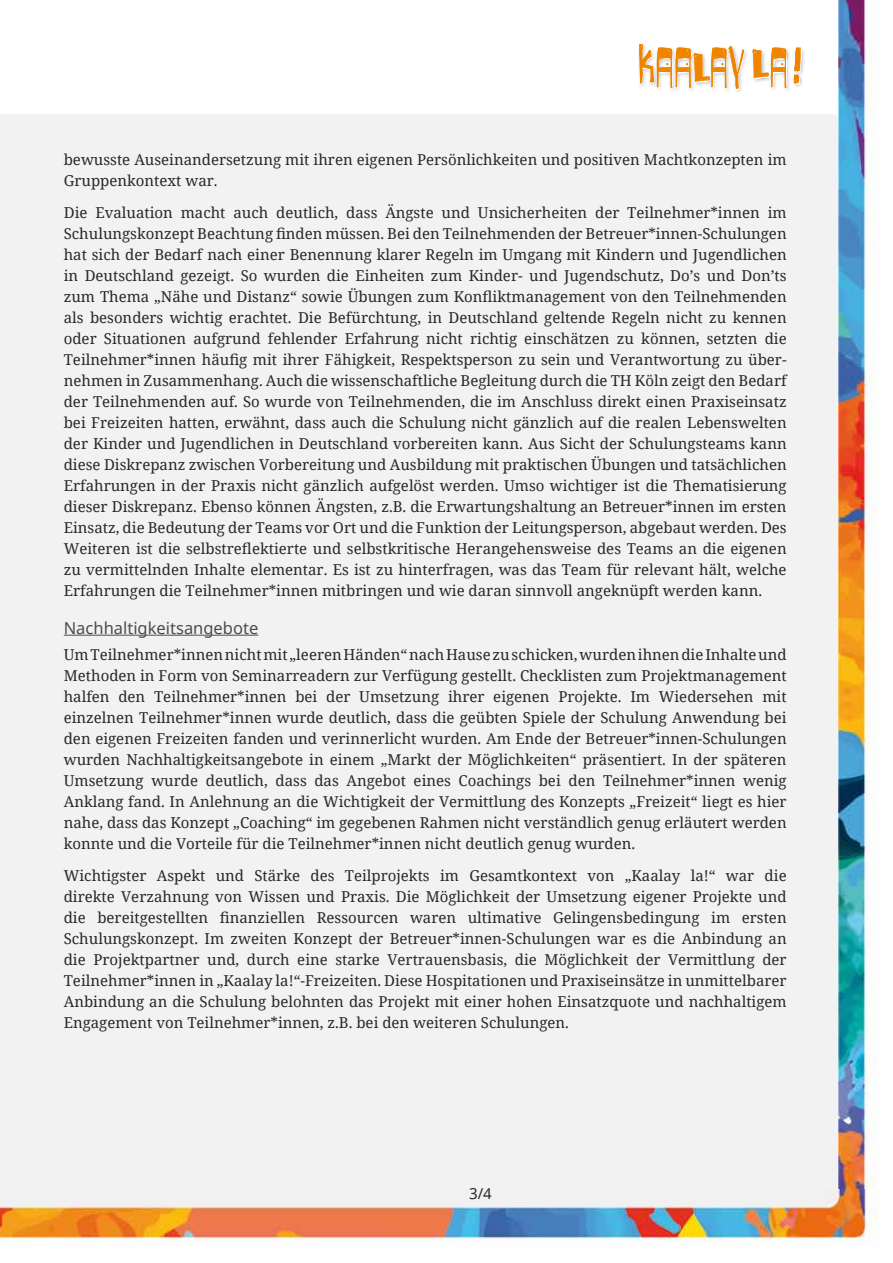
<style>
.page{position:relative;width:893px;height:1263px;background:#fff}
.page>*{position:absolute;margin:0;border:0;box-sizing:border-box;transform-origin:0 0}
.t1{font:16.5px "Noto Sans";color:#4b4b4d}
.t2{font:15px/21px "Noto Serif";color:#282829;text-align:justify}
.t3{font:15px "Noto Sans";color:#282829}
</style>
<div class="page">
<div style="left:0;top:114px;width:839px;height:1075px;background:#f2f2f2"></div>
<img style="left:839px;top:0;width:38px;height:1189px">
<img style="left:0;top:1189px;width:878px;height:53px">
<img style="left:671px;top:49px;width:133px;height:43px">
<img style="left:658px;top:47px;width:144px;height:43px">
<svg style="left:794px;top:48px;width:7px;height:36px"></svg>
<svg style="left:639px;top:44px;width:105px;height:45px"></svg>
<svg style="left:752px;top:47px;width:35px;height:41px"></svg>
<hr style="left:64px;top:635px;width:194px;height:1px;background:#4b4b4d">
<p class="t2" style="left:64px;top:148px;width:724px">bewusste Auseinandersetzung mit ihren eigenen Persönlichkeiten und positiven Machtkonzepten im<br>Gruppenkontext war.</p>
<p class="t2" style="left:64px;top:201px;width:724px">Die Evaluation macht auch deutlich, dass Ängste und Unsicherheiten der Teilnehmer*innen im Schulungskonzept Beachtung finden müssen. Bei den Teilnehmenden der Betreuer*innen-Schulungen hat sich der Bedarf nach einer Benennung klarer Regeln im Umgang mit Kindern und Jugendlichen in Deutschland gezeigt. So wurden die Einheiten zum Kinder- und Jugendschutz, Do’s und Don’ts zum Thema „Nähe und Distanz“ sowie Übungen zum Konfliktmanagement von den Teilnehmenden als besonders wichtig erachtet. Die Befürchtung, in Deutschland geltende Regeln nicht zu kennen oder Situationen aufgrund fehlender Erfahrung nicht richtig einschätzen zu können, setzten die Teilnehmer*innen häufig mit ihrer Fähigkeit, Respektsperson zu sein und Verantwortung zu über&shy;nehmen in Zusammenhang. Auch die wissenschaftliche Begleitung durch die TH Köln zeigt den Bedarf der Teilnehmenden auf. So wurde von Teilnehmenden, die im Anschluss direkt einen Praxiseinsatz bei Freizeiten hatten, erwähnt, dass auch die Schulung nicht gänzlich auf die realen Lebenswelten der Kinder und Jugendlichen in Deutschland vorbereiten kann. Aus Sicht der Schulungsteams kann diese Diskrepanz zwischen Vorbereitung und Ausbildung mit praktischen Übungen und tatsächlichen Erfahrungen in der Praxis nicht gänzlich aufgelöst werden. Umso wichtiger ist die Thematisierung dieser Diskrepanz. Ebenso können Ängsten, z.B. die Erwartungshaltung an Betreuer*innen im ersten Einsatz, die Bedeutung der Teams vor Ort und die Funktion der Leitungsperson, abgebaut werden. Des Weiteren ist die selbstreflektierte und selbstkritische Herangehensweise des Teams an die eigenen zu vermittelnden Inhalte elementar. Es ist zu hinterfragen, was das Team für relevant hält, welche Erfahrungen die Teilnehmer*innen mitbringen und wie daran sinnvoll angeknüpft werden kann.</p>
<p class="t1" style="left:64px;top:617px;width:196px">Nachhaltigkeitsangebote</p>
<p class="t2" style="left:64px;top:644px;width:724px">Um Teilnehmer*innen nicht mit „leeren Händen“ nach Hause zu schicken, wurden ihnen die Inhalte und Methoden in Form von Seminarreadern zur Verfügung gestellt. Checklisten zum Projektmanagement halfen den Teilnehmer*innen bei der Umsetzung ihrer eigenen Projekte. Im Wiedersehen mit einzelnen Teilnehmer*innen wurde deutlich, dass die geübten Spiele der Schulung Anwendung bei den eigenen Freizeiten fanden und verinnerlicht wurden. Am Ende der Betreuer*innen-Schulungen wurden Nachhaltigkeitsangebote in einem „Markt der Möglichkeiten“ präsentiert. In der späteren Umsetzung wurde deutlich, dass das Angebot eines Coachings bei den Teilnehmer*innen wenig Anklang fand. In Anlehnung an die Wichtigkeit der Vermittlung des Konzepts „Freizeit“ liegt es hier nahe, dass das Konzept „Coaching“ im gegebenen Rahmen nicht verständlich genug erläutert werden konnte und die Vorteile für die Teilnehmer*innen nicht deutlich genug wurden.</p>
<p class="t2" style="left:64px;top:864px;width:724px">Wichtigster Aspekt und Stärke des Teilprojekts im Gesamtkontext von „Kaalay la!“ war die direkte Verzahnung von Wissen und Praxis. Die Möglichkeit der Umsetzung eigener Projekte und die bereitgestellten finanziellen Ressourcen waren ultimative Gelingensbedingung im ersten Schulungskonzept. Im zweiten Konzept der Betreuer*innen-Schulungen war es die Anbindung an die Projektpartner und, durch eine starke Vertrauensbasis, die Möglichkeit der Vermittlung der Teilnehmer*innen in „Kaalay la!“-Freizeiten. Diese Hospitationen und Praxiseinsätze in unmittelbarer Anbindung an die Schulung belohnten das Projekt mit einer hohen Einsatzquote und nachhaltigem Engagement von Teilnehmer*innen, z.B. bei den weiteren Schulungen.</p>
<p class="t3" style="left:469px;top:1183px;width:24px">3/4</p>
</div>
